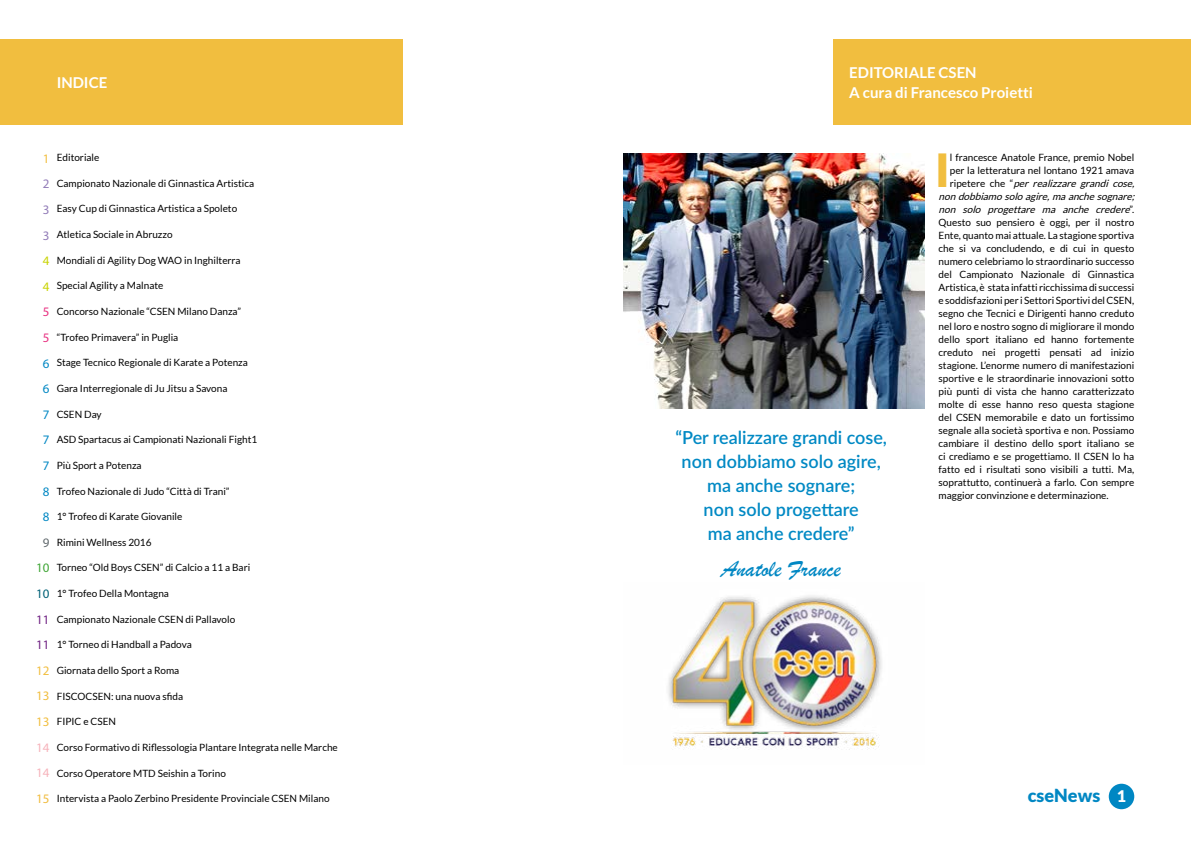
<style>
.page{position:relative;width:1191px;height:842px;background:#fff}
.page>*{position:absolute;margin:0;border:0;box-sizing:border-box;transform-origin:0 0}
.t1{font:900 45.7px "Lato";color:#f1be3f}
.t2{font:24px "Brush Script";color:#0087c3}
.t3{font:600 18px/24px "Lato";color:#0089c4;text-align:center}
.t4{font:900 18px "Lato";color:#0087c3}
.t5{font:700 15px/20px "Lato";color:#fff}
.t6{font:13px/25.6px "Myriad Pro";color:#f1be3f;text-align:justify}
.t7{font:13px/25.6px "Myriad Pro";color:#0087c3;text-align:justify}
.t8{font:13px/25.6px "Myriad Pro";color:#702283}
.t9{font:13px/25.6px "Myriad Pro";color:#f6b2ba}
.t10{font:13px/25.6px "Myriad Pro";color:#927cb8;text-align:justify}
.t11{font:13px/25.6px "Myriad Pro";color:#c8d300}
.t12{font:13px/25.6px "Myriad Pro";color:#e83181}
.t13{font:13px "Myriad Pro";color:#3fa535}
.t14{font:13px "Myriad Pro";color:#006176}
.t15{font:13px "Myriad Pro";color:#f0bc3f}
.t16{font:13px "Myriad Pro";color:#626a6e}
.t17{font:10px "Lato";color:#000}
.t18{font:italic 10px "Lato";color:#000}
.s1{font-style:normal}
.s2{font-size:16px;color:#fff}
</style>
<div class="page">
<div style="left:834px;top:40px;width:357px;height:85px;background:#f1be3f"></div>
<div style="left:0;top:40px;width:402px;height:85px;background:#f1be3f"></div>
<img style="left:668px;top:595px;width:214px;height:155px">
<img style="left:624px;top:153px;width:300px;height:256px">
<div style="left:1108px;top:784px;width:26px;height:25px;background:#0087c3;border-radius:50%"></div>
<h3 class="t5" style="left:57px;top:73px;width:52px">INDICE</h3>
<p class="t17" style="left:57px;top:152px;width:44px">Editoriale</p>
<p class="t17" style="left:57px;top:178px;width:199px">Campionato Nazionale di Ginnastica Artistica</p>
<p class="t17" style="left:57px;top:203px;width:182px">Easy Cup di Ginnastica Artistica a Spoleto</p>
<p class="t17" style="left:57px;top:229px;width:118px">Atletica Sociale in Abruzzo</p>
<p class="t17" style="left:57px;top:254px;width:185px">Mondiali di Agility Dog WAO in Inghilterra</p>
<p class="t17" style="left:57px;top:280px;width:108px">Special Agility a Malnate</p>
<p class="t17" style="left:57px;top:306px;width:186px">Concorso Nazionale “CSEN Milano Danza”</p>
<p class="t17" style="left:57px;top:331px;width:123px">“Trofeo Primavera” in Puglia</p>
<p class="t17" style="left:57px;top:357px;width:193px">Stage Tecnico Regionale di Karate a Potenza</p>
<p class="t17" style="left:57px;top:383px;width:172px">Gara Interregionale di Ju Jitsu a Savona</p>
<p class="t17" style="left:57px;top:408px;width:47px">CSEN Day</p>
<p class="t17" style="left:57px;top:434px;width:202px">ASD Spartacus ai Campionati Nazionali Fight1</p>
<p class="t17" style="left:57px;top:460px;width:86px">Più Sport a Potenza</p>
<p class="t17" style="left:57px;top:485px;width:174px">Trofeo Nazionale di Judo “Città di Trani”</p>
<p class="t17" style="left:57px;top:511px;width:127px">1° Trofeo di Karate Giovanile</p>
<p class="t17" style="left:57px;top:537px;width:96px">Rimini Wellness 2016</p>
<p class="t17" style="left:57px;top:562px;width:195px">Torneo “Old Boys CSEN” di Calcio a 11 a Bari</p>
<p class="t17" style="left:57px;top:588px;width:114px">1° Trofeo Della Montagna</p>
<p class="t17" style="left:57px;top:613px;width:180px">Campionato Nazionale CSEN di Pallavolo</p>
<p class="t17" style="left:57px;top:639px;width:137px">1° Torneo di Handball a Padova</p>
<p class="t17" style="left:57px;top:665px;width:124px">Giornata dello Sport a Roma</p>
<p class="t17" style="left:57px;top:690px;width:128px">FISCOCSEN: una nuova sfida</p>
<p class="t17" style="left:57px;top:716px;width:61px">FIPIC e CSEN</p>
<p class="t17" style="left:57px;top:742px;width:283px">Corso Formativo di Riflessologia Plantare Integrata nelle Marche</p>
<p class="t17" style="left:57px;top:767px;width:171px">Corso Operatore MTD Seishin a Torino</p>
<p class="t17" style="left:57px;top:793px;width:274px">Intervista a Paolo Zerbino Presidente Provinciale CSEN Milano</p>
<h3 class="t6" style="left:43px;top:145px;width:8px">1</h3>
<h3 class="t10" style="left:43px;top:171px;width:8px">2<br>3<br>3</h3>
<h3 class="t11" style="left:43px;top:248px;width:8px">4<br>4</h3>
<h3 class="t12" style="left:43px;top:299px;width:8px">5<br>5</h3>
<h3 class="t7" style="left:43px;top:350px;width:8px">6<br>6<br>7<br>7<br>7<br>8<br>8</h3>
<h3 class="t16" style="left:43px;top:534px;width:8px">9</h3>
<h3 class="t13" style="left:36px;top:560px;width:15px">10</h3>
<h3 class="t14" style="left:36px;top:586px;width:15px">10</h3>
<h3 class="t8" style="left:36px;top:606px;width:15px">11<br>11</h3>
<h3 class="t6" style="left:36px;top:657px;width:15px">12<br>13<br>13</h3>
<h3 class="t9" style="left:36px;top:734px;width:15px">14<br>14</h3>
<h3 class="t15" style="left:36px;top:790px;width:15px">15</h3>
<h3 class="t5" style="left:849px;top:63px;width:185px">EDITORIALE CSEN<br>A cura di Francesco Proietti</h3>
<h3 class="t3" style="left:675px;top:425px;width:213px">“Per realizzare grandi cose, non dobbiamo solo agire, ma anche sognare;<br>non solo progettare<br>ma anche credere”</h3>
<h2 class="t2" style="left:721px;top:554px;width:121px">Anatole France</h2>
<h1 class="t1" style="left:935px;top:144px;width:16px">I</h1>
<p class="t17" style="left:949px;top:152px;width:186px">l francesce Anatole France, premio Nobel</p>
<p class="t17" style="left:949px;top:165px;width:186px">per la letteratura nel lontano 1921 amava</p>
<p class="t18" style="left:949px;top:178px;width:189px"><span class="s1">r i p e t e r e c h e “</span> per realizzare grandi cose,</p>
<p class="t18" style="left:938px;top:191px;width:200px">non dobbiamo solo agire,maanchesognare;</p>
<p class="t18" style="left:938px;top:204px;width:197px">non solo progettare ma anche credere<span class="s1">” .</span></p>
<p class="t17" style="left:938px;top:217px;width:197px">Questo suo pensiero è oggi, per il nostro</p>
<p class="t17" style="left:938px;top:230px;width:197px">Ente, quanto mai attuale. La stagione sportiva</p>
<p class="t17" style="left:938px;top:243px;width:197px">che si va concludendo, e di cui in questo</p>
<p class="t17" style="left:938px;top:256px;width:197px">numero celebriamo lo straordinario successo</p>
<p class="t17" style="left:938px;top:269px;width:197px">del Campionato Nazionale di Ginnastica</p>
<p class="t17" style="left:938px;top:282px;width:197px">Artistica, è stata infatti ricchissima di successi</p>
<p class="t17" style="left:938px;top:295px;width:197px">e soddisfazioni per i Settori Sportivi del CSEN,</p>
<p class="t17" style="left:938px;top:308px;width:197px">segno che Tecnici e Dirigenti hanno creduto</p>
<p class="t17" style="left:938px;top:321px;width:197px">nel loro e nostro sogno di migliorare il mondo</p>
<p class="t17" style="left:938px;top:334px;width:197px">dello sport italiano ed hanno fortemente</p>
<p class="t17" style="left:938px;top:347px;width:197px">creduto nei progetti pensati ad inizio</p>
<p class="t17" style="left:938px;top:360px;width:197px">stagione. L’enorme numero di manifestazioni</p>
<p class="t17" style="left:938px;top:373px;width:197px">sportive e le straordinarie innovazioni sotto</p>
<p class="t17" style="left:938px;top:386px;width:197px">più punti di vista che hanno caratterizzato</p>
<p class="t17" style="left:938px;top:399px;width:197px">molte di esse hanno reso questa stagione</p>
<p class="t17" style="left:938px;top:412px;width:197px">del CSEN memorabile e dato un fortissimo</p>
<p class="t17" style="left:938px;top:425px;width:197px">segnale alla società sportiva e non. Possiamo</p>
<p class="t17" style="left:938px;top:438px;width:197px">cambiare il destino dello sport italiano se</p>
<p class="t17" style="left:938px;top:451px;width:197px">ci crediamo e se progettiamo. Il CSEN lo ha</p>
<p class="t17" style="left:938px;top:464px;width:197px">fatto ed i risultati sono visibili a tutti. Ma,</p>
<p class="t17" style="left:938px;top:477px;width:197px">soprattutto, continuerà a farlo. Con sempre</p>
<p class="t17" style="left:938px;top:490px;width:171px">maggior convinzione e determinazione.</p>
<h3 class="t4" style="left:1027px;top:785px;width:100px">cseNews <span class="s2">1</span></h3>
</div>
